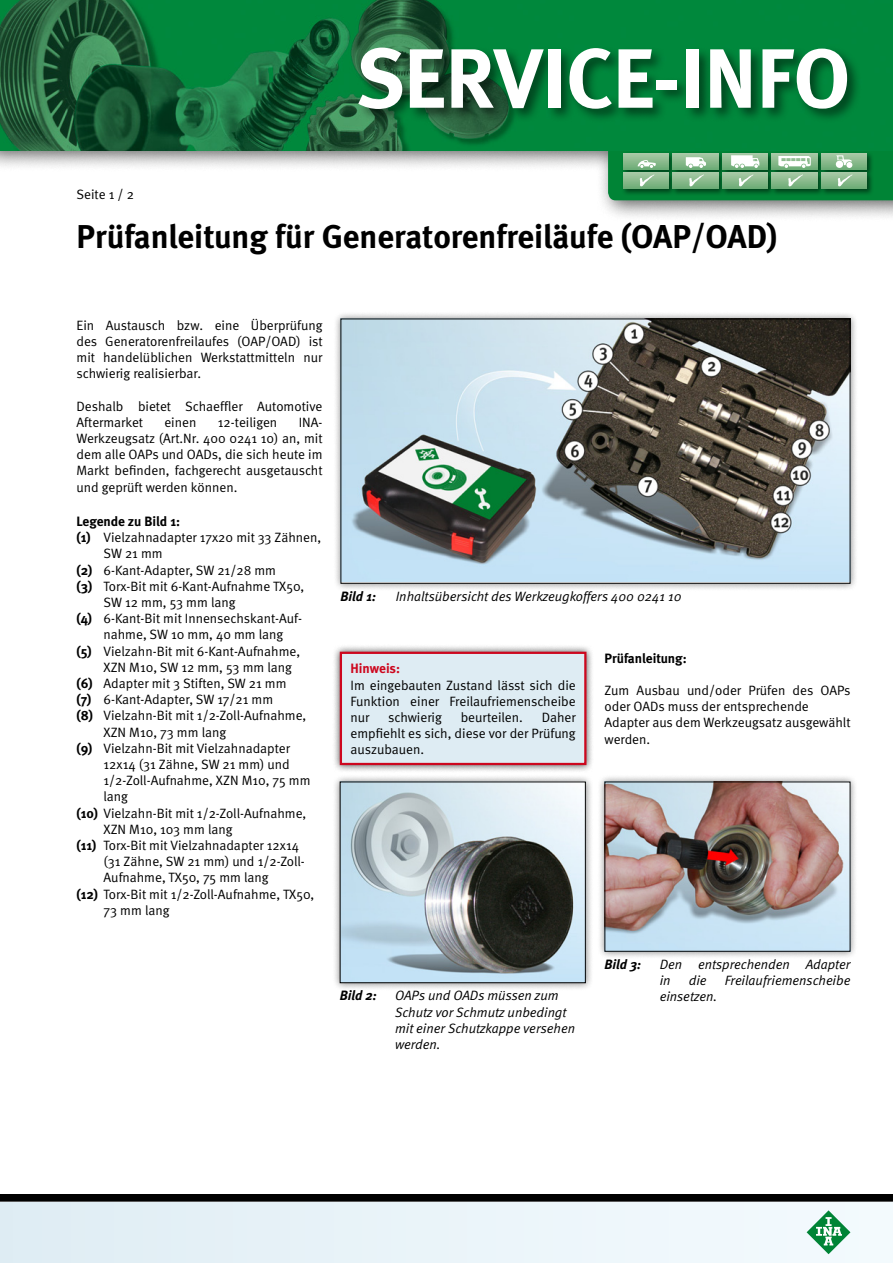
<style>
.page{position:relative;width:893px;height:1263px;background:#fff}
.page>*{position:absolute;margin:0;border:0;box-sizing:border-box;transform-origin:0 0}
.t1{font:700 84px "Meta";color:#fff}
.t2{font:700 33px "Meta";color:#000}
.t3{font:13.5px/16.2px "Meta Normal";color:#000;text-align:justify}
.t4{font:italic 13.5px/16.2px "Meta Normal";color:#000}
.t5{font:700 13.5px "Meta";letter-spacing:-.005em;color:#000}
.t6{font:italic 700 13.5px "Meta";color:#000}
.t7{font:700 13.5px "Meta";letter-spacing:-.005em;color:#cd071e}
.s1{font-family:"Meta";font-weight:700}
</style>
<div class="page">
<div style="left:333px;top:311px;width:525px;height:281px;background:#000;opacity:.5"></div>
<img style="left:342px;top:321px;width:506px;height:260px">
<div style="left:340px;top:319px;width:510px;height:265px;border:1px solid #000"></div>
<div style="left:332px;top:644px;width:262px;height:129px;background:#000;opacity:.7"></div>
<div style="left:341px;top:653px;width:244px;height:111px;background:#deecf3"></div>
<div style="left:340px;top:652px;width:246px;height:113px;border:2px solid #cd071e"></div>
<div style="left:332px;top:774px;width:261px;height:217px;background:#000;opacity:.5"></div>
<img style="left:342px;top:783px;width:242px;height:198px">
<div style="left:340px;top:781px;width:246px;height:202px;border:1px solid #000"></div>
<div style="left:597px;top:774px;width:261px;height:186px;background:#000;opacity:.5"></div>
<img style="left:606px;top:783px;width:242px;height:167px">
<div style="left:604px;top:781px;width:246px;height:171px;border:1px solid #000"></div>
<div style="left:0;top:1194px;width:893px;height:8px;background:#000"></div>
<hr style="left:0;top:1201px;width:893px;height:3px;background:#fff">
<div style="left:0;top:1202px;width:893px;height:61px;background:#eaf4f9"></div>
<svg style="left:807px;top:1210px;width:43px;height:44px"></svg>
<div style="left:0;top:0;width:893px;height:222px;background:#000;opacity:.6"></div>
<img style="left:0;top:0;width:893px;height:150px">
<div style="left:355px;top:45px;width:507px;height:79px;background:#000;opacity:.5"></div>
<svg style="left:608px;top:150px;width:285px;height:50px;background:#57a16d"></svg>
<h1 class="t1" style="left:356px;top:25px;width:496px">SERVICE-INFO</h1>
<p class="t3" style="left:77px;top:186px;width:59px">Seite 1 / 2</p>
<h2 class="t2" style="left:77px;top:215px;width:702px">Prüfanleitung für Generatorenfreiläufe (OAP/OAD)</h2>
<p class="t3" style="left:77px;top:317px;width:248px">Ein Austausch bzw. eine Überprüfung des Generatorenfreilaufes (OAP/OAD) ist mit handelüblichen Werkstattmitteln nur schwierig realisierbar.</p>
<p class="t3" style="left:77px;top:398px;width:247px">Deshalb bietet Schaeffler Automotive<br>Aftermarket</p>
<p class="t3" style="left:164px;top:414px;width:34px">einen</p>
<p class="t3" style="left:218px;top:414px;width:61px">12-teiligen</p>
<p class="t3" style="left:77px;top:414px;width:248px;text-indent:222px">INA-Werkzeugsatz (Art.Nr. 400 0241 10) an, mit dem alle OAPs und OADs, die sich heute im Markt befinden, fachgerecht ausgetauscht und geprüft werden können.</p>
<p class="t5" style="left:77px;top:513px;width:105px">Legende zu Bild 1:</p>
<p class="t3" style="left:77px;top:529px;width:246px"><span class="s1">(1)</span> Vielzahnadapter 17x20 mit 33 Zähnen,</p>
<p class="t3" style="left:104px;top:545px;width:61px">SW 21 mm</p>
<p class="t3" style="left:77px;top:562px;width:201px"><span class="s1">(2)</span> 6-Kant-Adapter, SW 21/28 mm</p>
<p class="t3" style="left:77px;top:578px;width:229px"><span class="s1">(3)</span> Torx-Bit mit 6-Kant-Aufnahme TX50,</p>
<p class="t3" style="left:104px;top:594px;width:133px">SW 12 mm, 53 mm lang</p>
<p class="t3" style="left:77px;top:610px;width:227px"><span class="s1">(4)</span> 6-Kant-Bit mit Innensechskant-Auf-</p>
<p class="t3" style="left:104px;top:626px;width:181px">nahme, SW 10 mm, 40 mm lang</p>
<p class="t3" style="left:77px;top:643px;width:225px"><span class="s1">(5)</span> Vielzahn-Bit mit 6-Kant-Aufnahme,</p>
<p class="t3" style="left:104px;top:659px;width:190px">XZN M10, SW 12 mm, 53 mm lang</p>
<p class="t3" style="left:77px;top:675px;width:212px"><span class="s1">(6)</span> Adapter mit 3 Stiften, SW 21 mm</p>
<p class="t3" style="left:77px;top:691px;width:198px"><span class="s1">(7)</span> 6-Kant-Adapter, SW 17/21 mm</p>
<p class="t3" style="left:77px;top:707px;width:231px"><span class="s1">(8)</span> Vielzahn-Bit mit 1/2-Zoll-Aufnahme,</p>
<p class="t3" style="left:104px;top:724px;width:124px">XZN M10, 73 mm lang</p>
<p class="t3" style="left:77px;top:740px;width:215px"><span class="s1">(9)</span> Vielzahn-Bit mit Vielzahnadapter</p>
<p class="t3" style="left:104px;top:756px;width:188px">12x14 (31 Zähne, SW 21 mm) und</p>
<p class="t3" style="left:104px;top:772px;width:209px">1/2-Zoll-Aufnahme, XZN M10, 75 mm</p>
<p class="t3" style="left:104px;top:788px;width:26px">lang</p>
<p class="t3" style="left:77px;top:805px;width:231px"><span class="s1">(10)</span> Vielzahn-Bit mit 1/2-Zoll-Aufnahme,</p>
<p class="t3" style="left:104px;top:821px;width:130px">XZN M10, 103 mm lang</p>
<p class="t3" style="left:77px;top:837px;width:224px"><span class="s1">(11)</span> Torx-Bit mit Vielzahnadapter 12x14</p>
<p class="t3" style="left:104px;top:853px;width:203px">(31 Zähne, SW 21 mm) und 1/2-Zoll-</p>
<p class="t3" style="left:104px;top:869px;width:167px">Aufnahme, TX50, 75 mm lang</p>
<p class="t3" style="left:77px;top:886px;width:239px"><span class="s1">(12)</span> Torx-Bit mit 1/2-Zoll-Aufnahme, TX50,</p>
<p class="t3" style="left:104px;top:902px;width:67px">73 mm lang</p>
<p class="t6" style="left:340px;top:588px;width:37px">Bild 1:</p>
<p class="t4" style="left:396px;top:588px;width:287px">Inhaltsübersicht des Werkzeugkoffers 400 0241 10</p>
<p class="t7" style="left:350px;top:660px;width:51px">Hinweis:</p>
<p class="t3" style="left:350px;top:677px;width:227px">Im eingebauten Zustand lässt sich die Funktion einer Freilaufriemenscheibe nur</p>
<p class="t3" style="left:350px;top:709px;width:227px;text-indent:191px">Daher empfiehlt es sich, diese vor der Prüfung auszubauen.</p>
<p class="t3" style="left:388px;top:709px;width:55px">schwierig</p>
<p class="t3" style="left:461px;top:709px;width:64px">beurteilen.</p>
<p class="t5" style="left:604px;top:649px;width:84px">Prüfanleitung:</p>
<p class="t3" style="left:604px;top:682px;width:248px;text-align:left">Zum Ausbau und/oder Prüfen des OAPs oder OADs muss der entsprechende<br>Adapter aus dem Werkzeugsatz ausgewählt werden.</p>
<p class="t6" style="left:340px;top:987px;width:38px">Bild 2:</p>
<p class="t4" style="left:395px;top:987px;width:182px">OAPs und OADs müssen zum<br>Schutz vor Schmutz unbedingt mit einer Schutzkappe versehen werden.</p>
<p class="t6" style="left:604px;top:956px;width:38px">Bild 3:</p>
<p class="t4" style="left:660px;top:956px;width:192px">Den entsprechenden Adapter in</p>
<p class="t4" style="left:689px;top:972px;width:19px">die</p>
<p class="t4" style="left:725px;top:972px;width:127px">Freilaufriemenscheibe</p>
<p class="t4" style="left:660px;top:988px;width:59px">einsetzen.</p>
</div>
